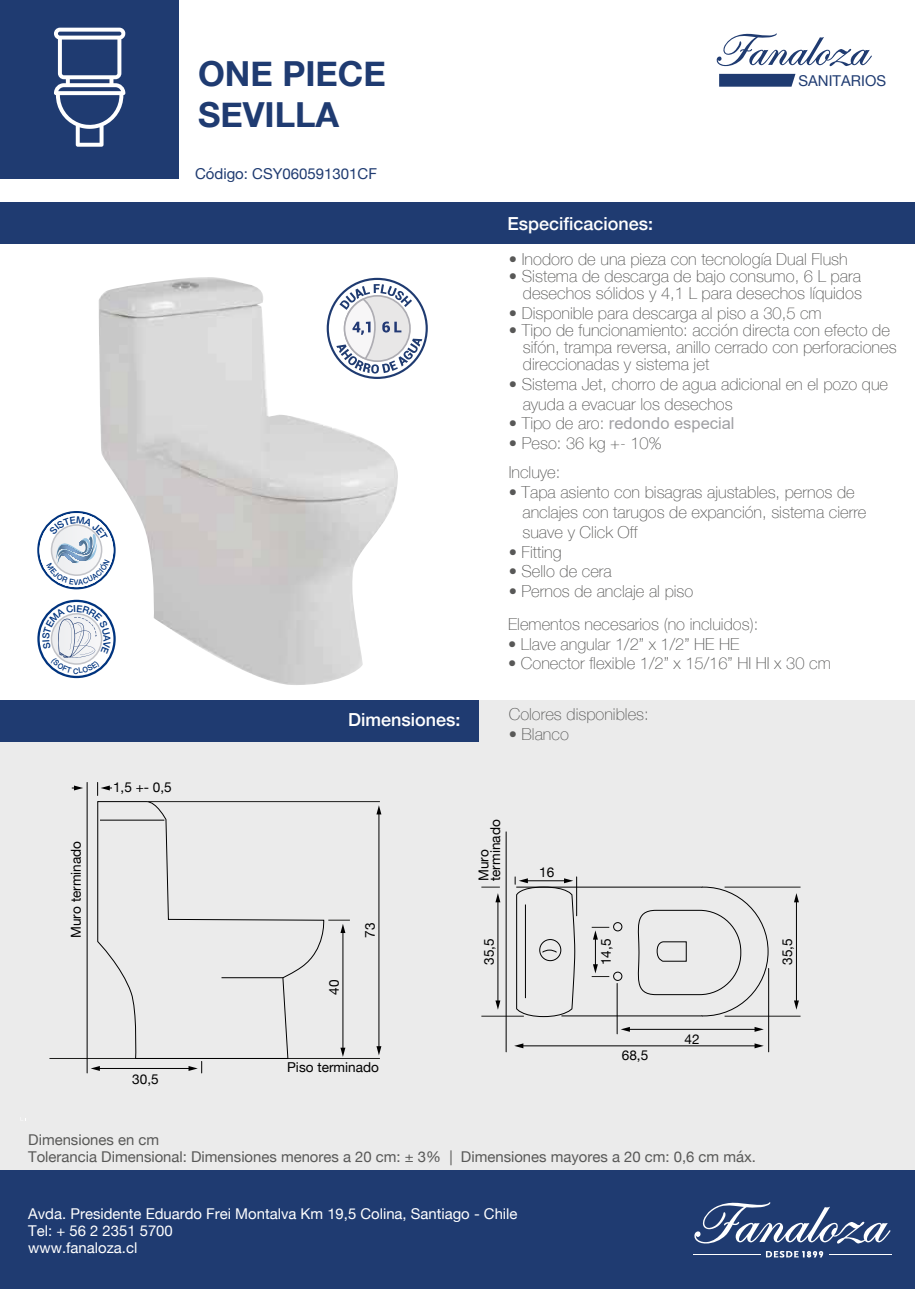
<style>
.page{position:relative;width:915px;height:1289px;background:#fff}
.page>*{position:absolute;margin:0;border:0;box-sizing:border-box;transform-origin:0 0}
.t1{font:700 34.5px/41.4px "Helvetica Neue";color:#1f3b71}
.t2{font:500 18px "Helvetica Neue";color:#fff}
.t3{font:100 16.65px/17px "Helvetica Neue";color:#585857;text-align:right}
.t4{font:100 16.5px/19.8px "Helvetica Neue";color:#585857}
.t5{font:16.5px "Arial";color:#a0a0a4}
.t6{font:15px "Helvetica Neue";color:#1f3b71}
.t7{font:14.85px/17px "Helvetica Neue";color:#585857}
.t8{font:14.85px/17px "Helvetica Neue";color:#fff}
.t9{font:13.65px/11.9px "Helvetica Neue";color:#000}
.s1{font-family:"Helvetica Neue";font-weight:100;color:#585857}
</style>
<div class="page">
<div style="left:0;top:700px;width:915px;height:470px;background:#ebebeb"></div>
<div style="left:0;top:1170px;width:915px;height:118px;background:#1f3b71"></div>
<div style="left:0;top:202px;width:915px;height:41px;background:#1f3b71"></div>
<svg style="left:716px;top:33px;width:156px;height:34px"></svg>
<svg style="left:719px;top:74px;width:76px;height:13px"></svg>
<div style="left:0;top:0;width:179px;height:178px;background:#1f3b71"></div>
<svg style="left:54px;top:28px;width:72px;height:119px"></svg>
<div style="left:0;top:700px;width:479px;height:41px;background:#1f3b71"></div>
<svg style="left:694px;top:1202px;width:196px;height:42px"></svg>
<hr style="left:694px;top:1254px;width:67px;height:1px;background:#fff">
<hr style="left:829px;top:1254px;width:62px;height:1px;background:#fff">
<svg style="left:766px;top:1250px;width:57px;height:7px"></svg>
<svg style="left:37px;top:599px;width:79px;height:79px"></svg>
<svg style="left:40px;top:602px;width:73px;height:74px"></svg>
<svg style="left:37px;top:511px;width:79px;height:78px"></svg>
<div style="left:40px;top:513px;width:73px;height:74px;background:#fff;border-radius:50%"></div>
<svg style="left:399px;top:284px;width:23px;height:89px"></svg>
<img style="left:99px;top:277px;width:300px;height:408px">
<hr style="left:49px;top:1058px;width:331px;height:1px;background:#1d1d1b">
<hr style="left:98px;top:1068px;width:92px;height:1px;background:#000">
<svg style="left:91px;top:1066px;width:9px;height:4px"></svg>
<svg style="left:189px;top:1061px;width:13px;height:11px"></svg>
<hr style="left:148px;top:801px;width:232px;height:1px;background:#1d1d1b">
<hr style="left:342px;top:931px;width:1px;height:118px;background:#000">
<svg style="left:328px;top:919px;width:22px;height:14px"></svg>
<svg style="left:340px;top:1047px;width:5px;height:9px"></svg>
<hr style="left:378px;top:812px;width:1px;height:235px;background:#000">
<svg style="left:376px;top:805px;width:5px;height:9px"></svg>
<svg style="left:376px;top:1046px;width:5px;height:9px"></svg>
<svg style="left:97px;top:795px;width:229px;height:264px"></svg>
<hr style="left:222px;top:977px;width:61px;height:1px;background:#000">
<hr style="left:100px;top:819px;width:64px;height:1px;background:#000">
<svg style="left:72px;top:785px;width:11px;height:5px"></svg>
<hr style="left:87px;top:782px;width:1px;height:290px;background:#000">
<svg style="left:97px;top:782px;width:15px;height:13px"></svg>
<hr style="left:725px;top:886px;width:75px;height:1px;background:#1d1d1b">
<hr style="left:725px;top:1015px;width:75px;height:1px;background:#1d1d1b">
<svg style="left:481px;top:886px;width:19px;height:1px"></svg>
<hr style="left:481px;top:1015px;width:43px;height:1px;background:#1d1d1b">
<hr style="left:796px;top:900px;width:1px;height:102px;background:#000">
<svg style="left:794px;top:893px;width:5px;height:9px"></svg>
<svg style="left:794px;top:1000px;width:5px;height:9px"></svg>
<hr style="left:497px;top:900px;width:1px;height:102px;background:#000">
<svg style="left:495px;top:893px;width:5px;height:9px"></svg>
<svg style="left:495px;top:1000px;width:5px;height:9px"></svg>
<hr style="left:506px;top:831px;width:1px;height:220px;background:#000">
<hr style="left:768px;top:968px;width:1px;height:83px;background:#000">
<hr style="left:617px;top:983px;width:1px;height:50px;background:#000">
<hr style="left:628px;top:1028px;width:128px;height:1px;background:#000">
<svg style="left:755px;top:1027px;width:9px;height:4px"></svg>
<svg style="left:621px;top:1027px;width:9px;height:4px"></svg>
<hr style="left:522px;top:1045px;width:234px;height:1px;background:#000">
<svg style="left:755px;top:1043px;width:9px;height:5px"></svg>
<svg style="left:514px;top:1043px;width:9px;height:5px"></svg>
<svg style="left:515px;top:876px;width:254px;height:141px"></svg>
<svg style="left:42px;top:605px;width:69px;height:68px"></svg>
<svg style="left:46px;top:516px;width:64px;height:68px"></svg>
<p class="t9" style="left:71px;top:937px;width:99px;rotate:-90deg">Muro terminado</p>
<p class="t9" style="left:113px;top:781px;width:60px">1,5 +- 0,5</p>
<p class="t9" style="left:132px;top:1074px;width:28px">30,5</p>
<h1 class="t1" style="left:198px;top:54px;width:189px">ONE PIECE<br>SEVILLA</h1>
<p class="t6" style="left:195px;top:163px;width:183px">Código: CSY060591301CF</p>
<p class="t2" style="left:348px;top:705px;width:114px">Dimensiones:</p>
<p class="t2" style="left:507px;top:209px;width:147px">Especificaciones:</p>
<p class="t6" style="left:799px;top:70px;width:89px">SANITARIOS</p>
<p class="t4" style="left:509px;top:248px;width:340px">• Inodoro de una pieza con tecnología Dual Flush</p>
<p class="t3" style="left:509px;top:267px;width:355px">• Sistema de descarga de bajo consumo, 6 L para desechos sólidos y 4,1 L para desechos líquidos</p>
<p class="t4" style="left:509px;top:302px;width:314px">• Disponible para descarga al piso a 30,5 cm</p>
<p class="t3" style="left:523px;top:320px;width:375px;text-align:left;text-indent:-14px">• Tipo de funcionamiento: acción directa con efecto de sifón, trampa reversa, anillo cerrado con perforaciones direccionadas y sistema jet</p>
<p class="t4" style="left:523px;top:373px;width:367px;text-indent:-14px">• Sistema Jet, chorro de agua adicional en el pozo que ayuda a evacuar los desechos</p>
<p class="t5" style="left:509px;top:414px;width:227px"><span class="s1">• Tipo de aro:</span> redondo especial</p>
<p class="t4" style="left:509px;top:432px;width:154px">• Peso: 36 kg +- 10%</p>
<p class="t4" style="left:509px;top:462px;width:53px">Incluye:</p>
<p class="t4" style="left:522px;top:481px;width:345px;text-indent:-14px">• Tapa asiento con bisagras ajustables, pernos de anclajes con tarugos de expanción, sistema cierre suave y Click Off</p>
<p class="t4" style="left:509px;top:541px;width:54px">• Fitting</p>
<p class="t4" style="left:509px;top:561px;width:105px">• Sello de cera</p>
<p class="t4" style="left:509px;top:580px;width:186px">• Pernos de anclaje al piso</p>
<p class="t4" style="left:508px;top:613px;width:252px">Elementos necesarios (no incluidos):</p>
<p class="t4" style="left:508px;top:633px;width:233px">• Llave angular 1/2” x 1/2” HE HE</p>
<p class="t4" style="left:508px;top:653px;width:324px">• Conector flexible 1/2” x 15/16” HI HI x 30 cm</p>
<p class="t4" style="left:509px;top:704px;width:142px">Colores disponibles:</p>
<p class="t4" style="left:509px;top:723px;width:62px">• Blanco</p>
<p class="t9" style="left:329px;top:994px;width:17px;rotate:-90deg">40</p>
<p class="t9" style="left:365px;top:937px;width:17px;rotate:-90deg">73</p>
<p class="t9" style="left:287px;top:1062px;width:93px">Piso terminado</p>
<p class="t9" style="left:478px;top:881px;width:63px;rotate:-90deg">Muro terminado</p>
<p class="t9" style="left:539px;top:866px;width:17px">16</p>
<p class="t9" style="left:484px;top:964px;width:28px;rotate:-90deg">35,5</p>
<p class="t9" style="left:601px;top:965px;width:28px;rotate:-90deg">14,5</p>
<p class="t9" style="left:782px;top:964px;width:28px;rotate:-90deg">35,5</p>
<p class="t9" style="left:622px;top:1050px;width:28px">68,5</p>
<p class="t9" style="left:684px;top:1033px;width:17px">42</p>
<p class="t7" style="left:28px;top:1132px;width:729px">Dimensiones en cm<br>Tolerancia Dimensional: Dimensiones menores a 20 cm: ± 3% | Dimensiones mayores a 20 cm: 0,6 cm máx.</p>
<p class="t8" style="left:28px;top:1205px;width:491px">Avda. Presidente Eduardo Frei Montalva Km 19,5 Colina, Santiago - Chile<br>Tel: + 56 2 2351 5700<br>www.fanaloza.cl</p>
</div>
